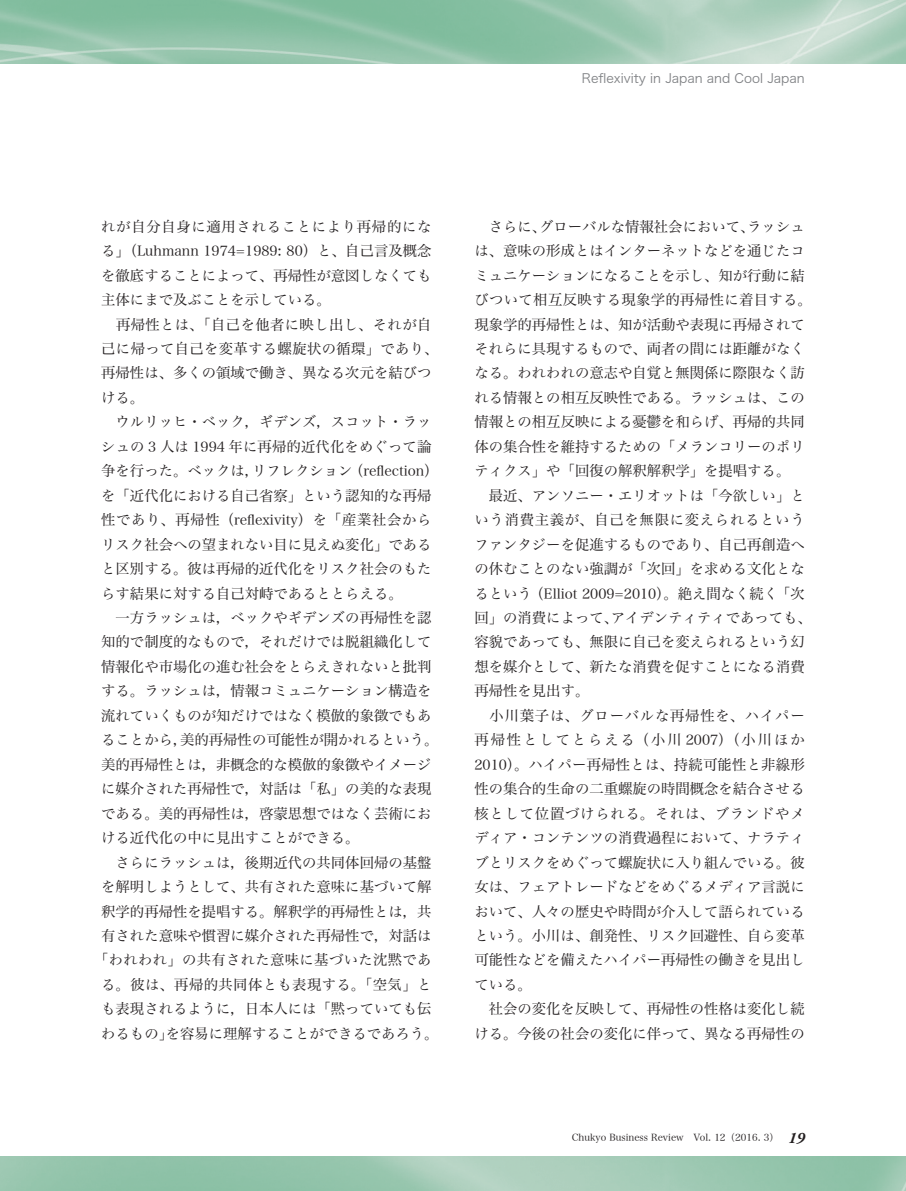
<style>
.page{position:relative;width:906px;height:1191px;background:#fff}
.page>*{position:absolute;margin:0;border:0;box-sizing:border-box;transform-origin:0 0}
.t1{font:14.4px/24.5px "Hira Min Pro W3 90 msp RKSJ H";color:#231f20}
.t2{font:14.4px "Hira Min Pro W3 90 msp RKSJ H";letter-spacing:.025em;color:#231f20}
.t3{font:14.4px "Hira Min Pro W3 90 msp RKSJ H";letter-spacing:.045em;color:#231f20}
.t4{font:14.4px "Hira Min Pro W3 90 msp RKSJ H";letter-spacing:.03em;color:#231f20}
.t5{font:14.4px "Hira Min Pro W3 90 msp RKSJ H";letter-spacing:.05em;color:#231f20}
.t6{font:13.8px "Hira Min Pro W3 90 msp RKSJ H";color:#231f20}
.t7{font:12.75px "Hira Kaku Pro W3 90 msp RKSJ H";color:#808285}
.t8{font:9.6px "Hira Min Pro W3 90 msp RKSJ H";color:#231f20}
.s1{font-size:14.4px}
.s2{font-size:13.8px}
.s3{font-family:"Adobe Garamond Pro";font-weight:700;font-style:italic;font-size:15.9px}
</style>
<div class="page">
<p class="t7" style="left:582px;top:74px;width:224px">Reflexivity in Japan and Cool Japan</p>
<p class="t5" style="left:101px;top:221px;width:332px">れが自分自身に適用されることにより再帰的にな</p>
<p class="t6" style="left:101px;top:246px;width:332px"><span class="s1">る」（</span>Luhmann 1974=1989: 80<span class="s1">）と、自己言及概念</span></p>
<p class="t1" style="left:101px;top:265px;width:332px">を徹底することによって、再帰性が意図しなくても</p>
<p class="t1" style="left:101px;top:289px;width:231px">主体にまで及ぶことを示している。</p>
<p class="t2" style="left:101px;top:319px;width:332px">　再帰性とは、「自己を他者に映し出し、それが自</p>
<p class="t2" style="left:101px;top:343px;width:339px">己に帰って自己を変革する螺旋状の循環」であり、</p>
<p class="t1" style="left:101px;top:363px;width:332px">再帰性は、多くの領域で働き、異なる次元を結びつ</p>
<p class="t1" style="left:101px;top:387px;width:45px">ける。</p>
<p class="t1" style="left:101px;top:412px;width:332px">　ウルリッヒ・ベック，ギデンズ，スコット・ラッ</p>
<p class="t1" style="left:101px;top:436px;width:332px">シュの <span class="s2">3</span> 人は <span class="s2">1994</span> 年に再帰的近代化をめぐって論</p>
<p class="t1" style="left:101px;top:460px;width:339px">争を行った。ベックは，リフレクション（<span class="s2">reflection</span>）</p>
<p class="t1" style="left:101px;top:485px;width:332px">を「近代化における自己省察」という認知的な再帰</p>
<p class="t3" style="left:101px;top:514px;width:332px">性であり、再帰性（<span class="s2">reflexivity</span>）を「産業社会から</p>
<p class="t1" style="left:101px;top:534px;width:332px">リスク社会への望まれない目に見えぬ変化」である</p>
<p class="t1" style="left:101px;top:558px;width:332px">と区別する。彼は再帰的近代化をリスク社会のもた</p>
<p class="t1" style="left:101px;top:583px;width:303px">らす結果に対する自己対峙であるととらえる。</p>
<p class="t1" style="left:101px;top:607px;width:332px">　一方ラッシュは，ベックやギデンズの再帰性を認</p>
<p class="t1" style="left:101px;top:632px;width:332px">知的で制度的なもので，それだけでは脱組織化して</p>
<p class="t1" style="left:101px;top:656px;width:332px">情報化や市場化の進む社会をとらえきれないと批判</p>
<p class="t1" style="left:101px;top:680px;width:332px">する。ラッシュは，情報コミュニケーション構造を</p>
<p class="t1" style="left:101px;top:705px;width:332px">流れていくものが知だけではなく模倣的象徴でもあ</p>
<p class="t1" style="left:101px;top:729px;width:339px">ることから，美的再帰性の可能性が開かれるという。</p>
<p class="t1" style="left:101px;top:754px;width:332px">美的再帰性とは，非概念的な模倣的象徴やイメージ</p>
<p class="t1" style="left:101px;top:778px;width:332px">に媒介された再帰性で，対話は「私」の美的な表現</p>
<p class="t1" style="left:101px;top:803px;width:332px">である。美的再帰性は，啓蒙思想ではなく芸術にお</p>
<p class="t1" style="left:101px;top:827px;width:260px">ける近代化の中に見出すことができる。</p>
<p class="t1" style="left:101px;top:852px;width:332px">　さらにラッシュは，後期近代の共同体回帰の基盤</p>
<p class="t1" style="left:101px;top:876px;width:332px">を解明しようとして、共有された意味に基づいて解</p>
<p class="t1" style="left:101px;top:900px;width:332px">釈学的再帰性を提唱する。解釈学的再帰性とは，共</p>
<p class="t1" style="left:101px;top:925px;width:332px">有された意味や慣習に媒介された再帰性で，対話は</p>
<p class="t2" style="left:94px;top:954px;width:339px">「われわれ」の共有された意味に基づいた沈黙であ</p>
<p class="t4" style="left:101px;top:979px;width:332px">る。彼は、再帰的共同体とも表現する。「空気」と</p>
<p class="t1" style="left:101px;top:998px;width:332px">も表現されるように，日本人には「黙っていても伝</p>
<p class="t1" style="left:101px;top:1023px;width:339px">わるもの」を容易に理解することができるであろう。</p>
<p class="t1" style="left:474px;top:216px;width:339px">　さらに、グローバルな情報社会において、ラッシュは、意味の形成とはインターネットなどを通じたコミュニケーションになることを示し、知が行動に結びついて相互反映する現象学的再帰性に着目する。現象学的再帰性とは、知が活動や表現に再帰されてそれらに具現するもので、両者の間には距離がなくなる。われわれの意志や自覚と無関係に際限なく訪れる情報との相互反映性である。ラッシュは、この情報との相互反映による憂鬱を和らげ、再帰的共同体の集合性を維持するための「メランコリーのポリティクス」や「回復の解釈解釈学」を提唱する。<br>　最近、アンソニー・エリオットは「今欲しい」という消費主義が、自己を無限に変えられるというファンタジーを促進するものであり、自己再創造への休むことのない強調が「次回」を求める文化となるという（<span class="s2">Elliot 2009=2010</span>）。絶え間なく続く「次回」の消費によって、アイデンティティであっても、容貌であっても、無限に自己を変えられるという幻想を媒介として、新たな消費を促すことになる消費再帰性を見出す。<br>　小川葉子は、グローバルな再帰性を、ハイパー再帰性としてとらえる（小川 <span class="s2">2007</span>）（小川ほか<br><span class="s2">2010</span>）。ハイパー再帰性とは、持続可能性と非線形性の集合的生命の二重螺旋の時間概念を結合させる核として位置づけられる。それは、ブランドやメディア・コンテンツの消費過程において、ナラティブとリスクをめぐって螺旋状に入り組んでいる。彼女は、フェアトレードなどをめぐるメディア言説において、人々の歴史や時間が介入して語られているという。小川は、創発性、リスク回避性、自ら変革可能性などを備えたハイパー再帰性の働きを見出している。<br>　社会の変化を反映して、再帰性の性格は変化し続ける。今後の社会の変化に伴って、異なる再帰性の</p>
<p class="t8" style="left:572px;top:1134px;width:234px">Chukyo Business Review　Vol. 12（2016. 3） <span class="s3">19</span></p>
</div>
